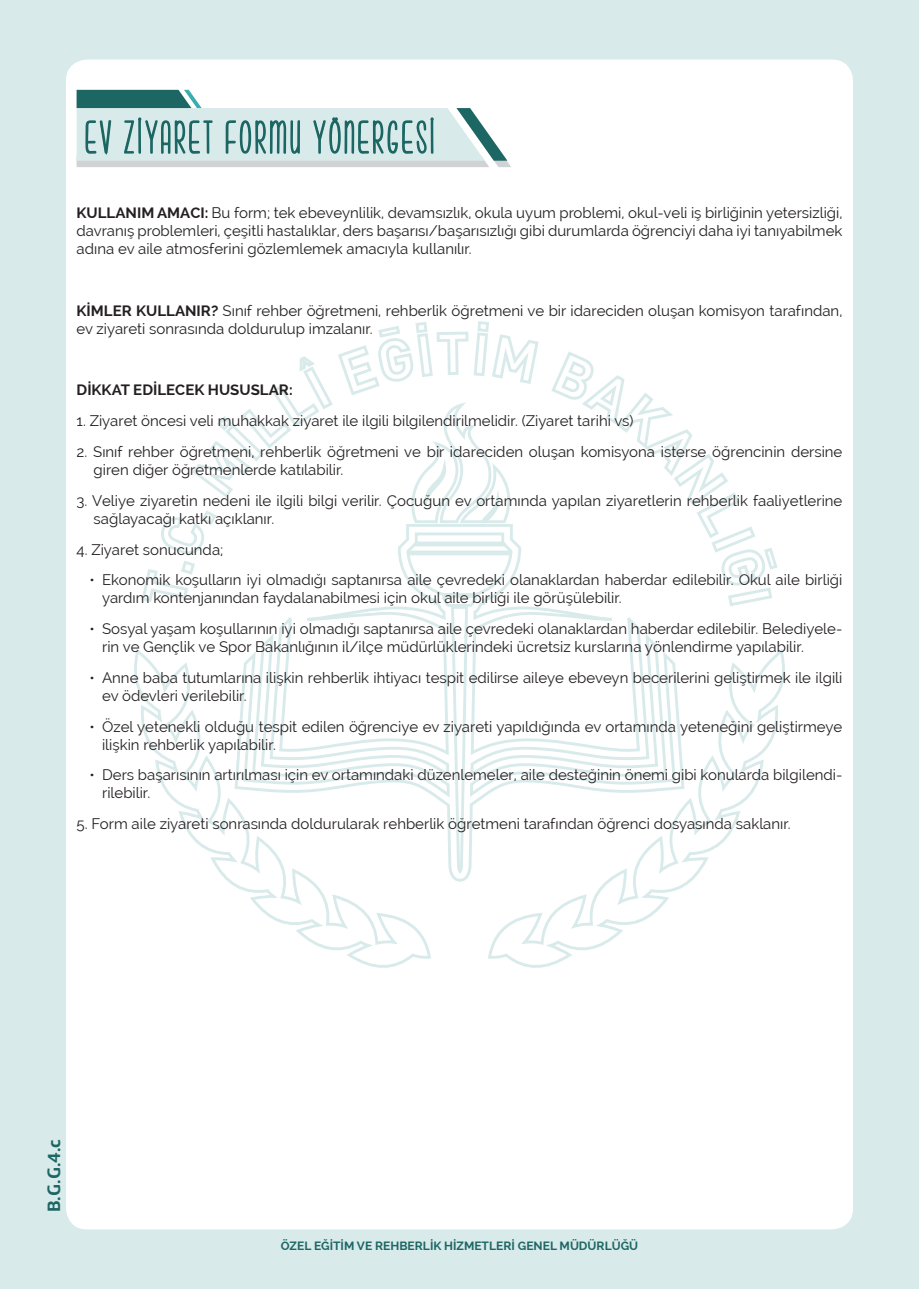
<style>
.page{position:relative;width:919px;height:1289px;background:#fff}
.page>*{position:absolute;margin:0;border:0;box-sizing:border-box;transform-origin:0 0}
.t1{font:700 18px "PF Agora Sans Pro";color:#1c6663}
.t2{font:15px/18px "Raleway";color:#231f20}
.t3{font:700 15px "Raleway";color:#231f20}
.t4{font:700 12px "Raleway";color:#1c6663}
.s1{font-weight:700}
</style>
<div class="page">
<div style="left:0;top:0;width:918px;height:1288px;background:#d9eaeb"></div>
<div style="left:66px;top:60px;width:787px;height:1169px;background:#fff;border-radius:21px"></div>
<svg style="left:134px;top:649px;width:651px;height:319px"></svg>
<svg style="left:216px;top:608px;width:487px;height:275px"></svg>
<svg style="left:141px;top:321px;width:636px;height:287px"></svg>
<svg style="left:77px;top:90px;width:434px;height:77px"></svg>
<p class="t2" style="left:77px;top:204px;width:767px;text-align:justify"><span class="s1">KULLANIM AMACI:</span> Bu form; tek ebeveynlilik, devamsızlık, okula uyum problemi, okul-veli iş birliğinin yetersizliği, davranış problemleri, çeşitli hastalıklar, ders başarısı/başarısızlığı gibi durumlarda öğrenciyi daha iyi tanıyabilmek adına ev aile atmosferini gözlemlemek amacıyla kullanılır.</p>
<p class="t2" style="left:77px;top:301px;width:767px"><span class="s1">KİMLER KULLANIR?</span> Sınıf rehber öğretmeni, rehberlik öğretmeni ve bir idareciden oluşan komisyon tarafından, ev ziyareti sonrasında doldurulup imzalanır.</p>
<p class="t3" style="left:77px;top:381px;width:217px">DİKKAT EDİLECEK HUSUSLAR:</p>
<p class="t2" style="left:77px;top:412px;width:558px">1. Ziyaret öncesi veli muhakkak ziyaret ile ilgili bilgilendirilmelidir. (Ziyaret tarihi vs)</p>
<p class="t2" style="left:94px;top:442px;width:750px;text-indent:-17px">2. Sınıf rehber öğretmeni, rehberlik öğretmeni ve bir idareciden oluşan komisyona isterse öğrencinin dersine giren diğer öğretmenlerde katılabilir.</p>
<p class="t2" style="left:94px;top:491px;width:750px;text-indent:-17px">3. Veliye ziyaretin nedeni ile ilgili bilgi verilir. Çocuğun ev ortamında yapılan ziyaretlerin rehberlik faaliyetlerine sağlayacağı katkı açıklanır.</p>
<p class="t2" style="left:77px;top:540px;width:148px">4. Ziyaret sonucunda;</p>
<p class="t2" style="left:102px;top:571px;width:741px;text-indent:-13px">• Ekonomik koşulların iyi olmadığı saptanırsa aile çevredeki olanaklardan haberdar edilebilir. Okul aile birliği yardım kontenjanından faydalanabilmesi için okul aile birliği ile görüşülebilir.</p>
<p class="t2" style="left:102px;top:619px;width:741px;text-indent:-13px">• Sosyal yaşam koşullarının iyi olmadığı saptanırsa aile çevredeki olanaklardan haberdar edilebilir. Belediyele&shy;rin ve Gençlik ve Spor Bakanlığının il/ilçe müdürlüklerindeki ücretsiz kurslarına yönlendirme yapılabilir.</p>
<p class="t2" style="left:102px;top:668px;width:741px;text-indent:-13px">• Anne baba tutumlarına ilişkin rehberlik ihtiyacı tespit edilirse aileye ebeveyn becerilerini geliştirmek ile ilgili ev ödevleri verilebilir.</p>
<p class="t2" style="left:102px;top:717px;width:741px;text-indent:-13px">• Özel yetenekli olduğu tespit edilen öğrenciye ev ziyareti yapıldığında ev ortamında yeteneğini geliştirmeye ilişkin rehberlik yapılabilir.</p>
<p class="t2" style="left:102px;top:766px;width:741px;text-indent:-13px">• Ders başarısının artırılması için ev ortamındaki düzenlemeler, aile desteğinin önemi gibi konularda bilgilendi&shy;rilebilir.</p>
<p class="t2" style="left:77px;top:814px;width:715px">5. Form aile ziyareti sonrasında doldurularak rehberlik öğretmeni tarafından öğrenci dosyasında saklanır.</p>
<p class="t1" style="left:43px;top:1212px;width:75px;rotate:-90deg">B.G.G.4.c</p>
<p class="t4" style="left:281px;top:1238px;width:359px">ÖZEL EĞİTİM VE REHBERLİK HİZMETLERİ GENEL MÜDÜRLÜĞÜ</p>
</div>
